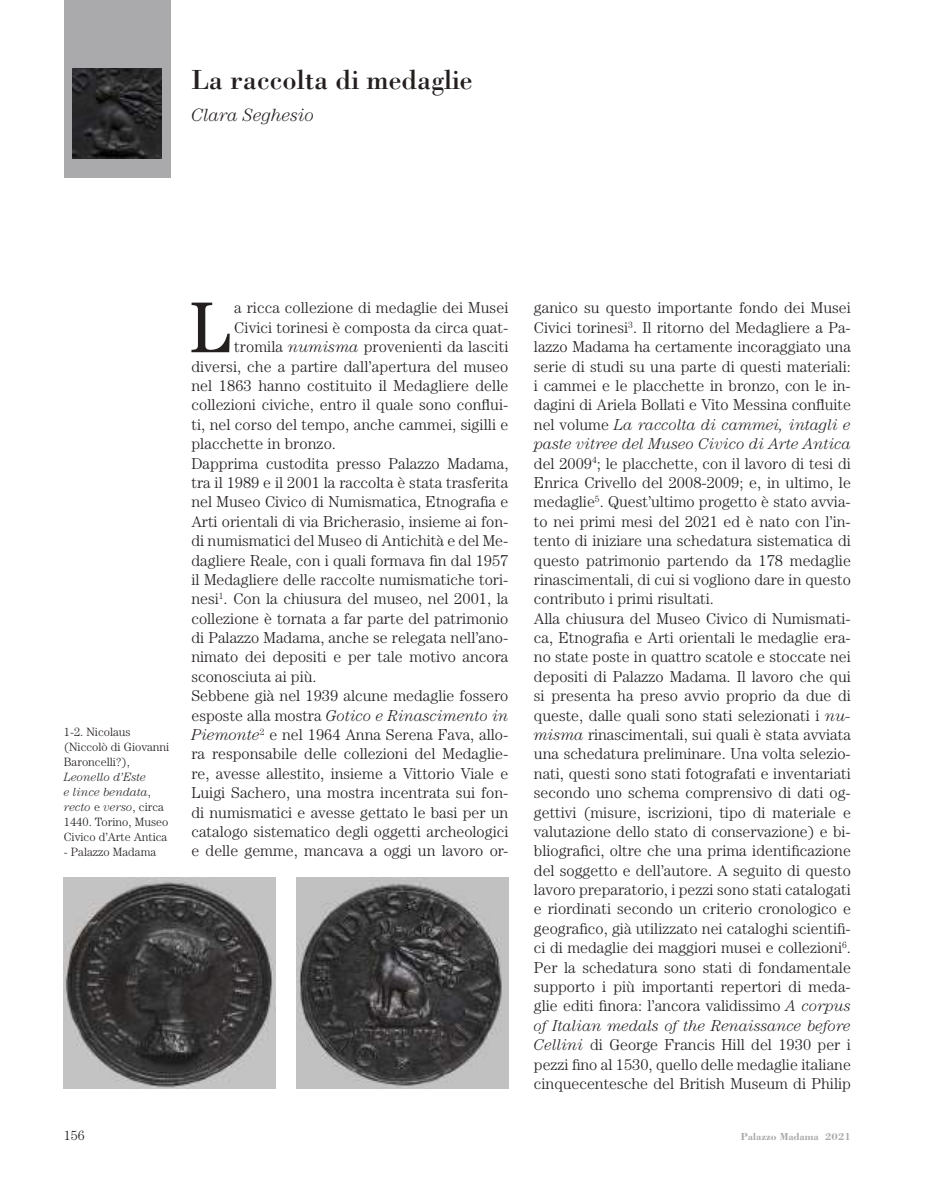
<style>
.page{position:relative;width:936px;height:1191px;background:#fff}
.page>*{position:absolute;margin:0;border:0;box-sizing:border-box;transform-origin:0 0}
.t1{font:72.15px "Century";color:#241f1f}
.t2{font:28.5px "Bodoni";color:#241f1f}
.t3{font:italic 300 18px "Century";color:#241f1f}
.t4{font:300 15.75px/19.4px "Century";color:#241f1f}
.t5{font:italic 300 15.75px "Century";color:#241f1f}
.t6{font:300 13.5px "Century";color:#241f1f}
.t7{font:300 12px/15px "Century";color:#241f1f}
.t8{font:700 10.5px "Bodoni";color:#aaaaac}
.s1{font-style:italic}
.s2{font-style:normal}
</style>
<div class="page">
<div style="left:64px;top:0;width:106px;height:178px;background:#aaaaac"></div>
<img style="left:72px;top:68px;width:90px;height:90px">
<img style="left:64px;top:877px;width:211px;height:212px">
<img style="left:297px;top:877px;width:211px;height:212px">
<h2 class="t2" style="left:191px;top:63px;width:283px">La raccolta di medaglie</h2>
<p class="t3" style="left:191px;top:105px;width:124px">Clara Seghesio</p>
<p class="t7" style="left:64px;top:724px;width:107px">1-2. Nicolaus (Niccolò di Giovanni<br>Baroncelli?),</p>
<p class="t7" style="left:64px;top:769px;width:106px"><span class="s1">Leonello d’Este<br>e lince bendata</span>, <span class="s1">recto</span> e <span class="s1">verso</span>, circa<br>1440. Torino, Museo<br>Civico d’Arte Antica</p>
<p class="t7" style="left:64px;top:844px;width:94px">- Palazzo Madama</p>
<h1 class="t1" style="left:190px;top:285px;width:42px">L</h1>
<p class="t4" style="left:234px;top:298px;width:275px">a ricca collezione di medaglie dei Musei</p>
<p class="t4" style="left:234px;top:317px;width:275px">Civici torinesi è composta da circa quat-</p>
<p class="t4" style="left:234px;top:337px;width:275px">tromila <span class="s1">numisma</span> provenienti da lasciti</p>
<p class="t4" style="left:191px;top:356px;width:318px">diversi, che a partire dall’apertura del museo</p>
<p class="t4" style="left:191px;top:376px;width:318px">nel 1863 hanno costituito il Medagliere delle</p>
<p class="t4" style="left:191px;top:395px;width:318px">collezioni civiche, entro il quale sono conflui-</p>
<p class="t4" style="left:191px;top:414px;width:318px">ti, nel corso del tempo, anche cammei, sigilli e</p>
<p class="t4" style="left:191px;top:434px;width:146px">placchette in bronzo.</p>
<p class="t4" style="left:191px;top:453px;width:318px">Dapprima custodita presso Palazzo Madama,</p>
<p class="t4" style="left:191px;top:472px;width:318px">tra il 1989 e il 2001 la raccolta è stata trasferita</p>
<p class="t4" style="left:191px;top:492px;width:318px">nel Museo Civico di Numismatica, Etnografia e</p>
<p class="t4" style="left:191px;top:511px;width:318px">Arti orientali di via Bricherasio, insieme ai fon-</p>
<p class="t4" style="left:191px;top:531px;width:318px">di numismatici del Museo di Antichità e del Me-</p>
<p class="t4" style="left:191px;top:550px;width:318px">dagliere Reale, con i quali formava fin dal 1957</p>
<p class="t4" style="left:191px;top:569px;width:318px">il Medagliere delle raccolte numismatiche tori-</p>
<p class="t4" style="left:191px;top:589px;width:318px">nesi<sup>1</sup>. Con la chiusura del museo, nel 2001, la</p>
<p class="t4" style="left:191px;top:608px;width:318px">collezione è tornata a far parte del patrimonio</p>
<p class="t4" style="left:191px;top:628px;width:318px">di Palazzo Madama, anche se relegata nell’ano-</p>
<p class="t4" style="left:191px;top:647px;width:318px">nimato dei depositi e per tale motivo ancora</p>
<p class="t4" style="left:191px;top:666px;width:127px">sconosciuta ai più.</p>
<p class="t4" style="left:191px;top:686px;width:318px">Sebbene già nel 1939 alcune medaglie fossero</p>
<p class="t5" style="left:191px;top:706px;width:318px"><span class="s2">esposte alla mostra</span> Gotico e Rinascimento in</p>
<p class="t4" style="left:191px;top:724px;width:318px"><span class="s1">Piemonte</span><sup>2</sup> e nel 1964 Anna Serena Fava, allo-</p>
<p class="t4" style="left:191px;top:744px;width:318px">ra responsabile delle collezioni del Medaglie-</p>
<p class="t4" style="left:191px;top:763px;width:318px">re, avesse allestito, insieme a Vittorio Viale e</p>
<p class="t4" style="left:191px;top:783px;width:318px">Luigi Sachero, una mostra incentrata sui fon-</p>
<p class="t4" style="left:191px;top:802px;width:318px">di numismatici e avesse gettato le basi per un</p>
<p class="t4" style="left:191px;top:821px;width:318px">catalogo sistematico degli oggetti archeologici</p>
<p class="t4" style="left:191px;top:841px;width:318px">e delle gemme, mancava a oggi un lavoro or-</p>
<p class="t4" style="left:534px;top:298px;width:318px">ganico su questo importante fondo dei Musei Civici torinesi<sup>3</sup>. Il ritorno del Medagliere a Pa&shy;lazzo Madama ha certamente incoraggiato una serie di studi su una parte di questi materiali: i cammei e le placchette in bronzo, con le in&shy;dagini di Ariela Bollati e Vito Messina confluite nel volume <span class="s1">La raccolta di cammei, intagli e paste vitree del Museo Civico di Arte Antica </span>del 2009<sup>4</sup>; le placchette, con il lavoro di tesi di Enrica Crivello del 2008-2009; e, in ultimo, le medaglie<sup>5</sup>. Quest’ultimo progetto è stato avvia&shy;to nei primi mesi del 2021 ed è nato con l’in&shy;tento di iniziare una schedatura sistematica di questo patrimonio partendo da 178 medaglie rinascimentali, di cui si vogliono dare in questo contributo i primi risultati.<br>Alla chiusura del Museo Civico di Numismati&shy;ca, Etnografia e Arti orientali le medaglie era&shy;no state poste in quattro scatole e stoccate nei depositi di Palazzo Madama. Il lavoro che qui si presenta ha preso avvio proprio da due di queste, dalle quali sono stati selezionati i <span class="s1">nu&shy;misma</span> rinascimentali, sui quali è stata avviata una schedatura preliminare. Una volta selezio&shy;nati, questi sono stati fotografati e inventariati secondo uno schema comprensivo di dati og&shy;gettivi (misure, iscrizioni, tipo di materiale e valutazione dello stato di conservazione) e bi&shy;bliografici, oltre che una prima identificazione del soggetto e dell’autore. A seguito di questo lavoro preparatorio, i pezzi sono stati catalogati e riordinati secondo un criterio cronologico e geografico, già utilizzato nei cataloghi scientifi&shy;ci di medaglie dei maggiori musei e collezioni<sup>6</sup>.<br>Per la schedatura sono stati di fondamentale supporto i più importanti repertori di meda&shy;glie editi finora: l’ancora validissimo <span class="s1">A corpus of Italian medals of the Renaissance before Cellini</span> di George Francis Hill del 1930 per i pezzi fino al 1530, quello delle medaglie italiane cinquecentesche del British Museum di Philip</p>
<p class="t6" style="left:64px;top:1127px;width:23px">156</p>
<p class="t8" style="left:740px;top:1129px;width:111px">Palazzo Madama 2021</p>
</div>
